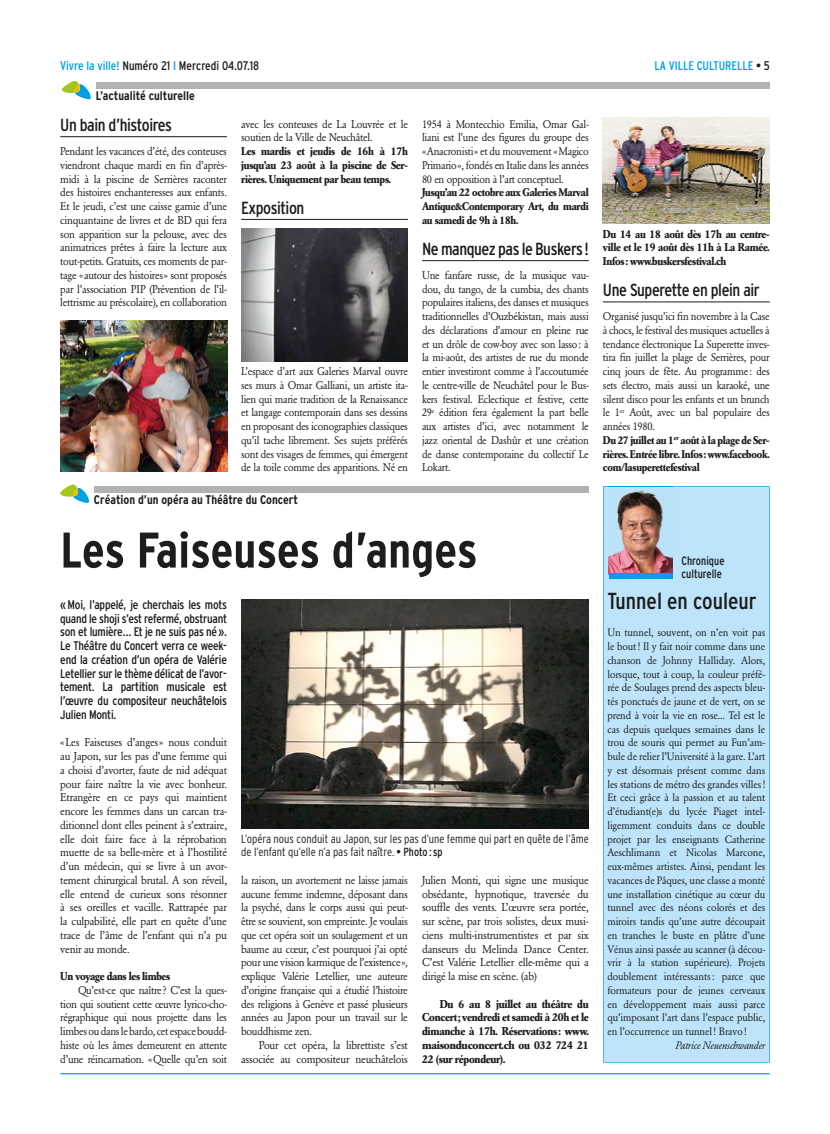
<style>
.page{position:relative;width:830px;height:1134px;background:#fff}
.page>*{position:absolute;margin:0;border:0;box-sizing:border-box;transform-origin:0 0}
.t1{font:700 condensed 50px "Interstate";letter-spacing:-.005em;color:#1d1d1b}
.t2{font:condensed 23.12px "Interstate";color:#1d1d1b}
.t3{font:condensed 17.5px "Interstate";letter-spacing:-.025em;color:#1d1d1b}
.t4{font:condensed 12.5px/13.8px "Interstate";letter-spacing:-.02em;color:#1d1d1b;text-align:justify}
.t5{font:700 condensed 12.5px "Interstate";color:#1d1d1b}
.t6{font:condensed 12.5px "Interstate";color:#1d1d1b}
.t7{font:condensed 12.5px "Interstate";color:#009fe3}
.t8{font:condensed 12.25px/13.8px "Interstate";color:#1d1d1b;scale:.95 1}
.t9{font:300 condensed 11.88px/13.8px "Interstate";color:#1d1d1b}
.t10{font:11.25px/13.8px "Garamond BE";letter-spacing:-.02em;color:#1d1d1b;text-align:justify;scale:.95 1}
.t11{font:700 11.25px/13.8px "Garamond BE";letter-spacing:-.025em;color:#1d1d1b;text-align:justify;scale:.95 1}
.t12{font:11.12px/13.8px "Garamond BE";letter-spacing:-.03em;color:#1d1d1b;text-align:justify;scale:.94 1}
.t13{font:700 11.12px/13.8px "Garamond BE";letter-spacing:-.025em;color:#1d1d1b;text-align:justify;scale:.94 1}
.t14{font:11px/13.8px "Garamond BE";letter-spacing:-.025em;color:#1d1d1b;text-align:justify;scale:.93 1}
.t15{font:700 11px/13.8px "Garamond BE";letter-spacing:-.025em;color:#1d1d1b;text-align:justify;scale:.93 1}
.t16{font:10.62px/13.8px "Garamond BE";letter-spacing:-.01em;color:#1d1d1b;text-align:justify;scale:.95 1}
.t17{font:italic 10.62px "Garamond BE";letter-spacing:-.01em;color:#1d1d1b;scale:.95 1}
.s1{color:#009fe3}
.s2{color:#1d1d1b}
.s3{font-weight:400}
.s4{font-weight:700}
</style>
<div class="page">
<hr style="left:60px;top:1073px;width:709px;height:1px;background:#009fe3">
<div style="left:94px;top:486px;width:494px;height:6px;background:#b2b2b2"></div>
<svg style="left:60px;top:485px;width:29px;height:18px"></svg>
<div style="left:96px;top:83px;width:673px;height:6px;background:#b2b2b2"></div>
<svg style="left:62px;top:81px;width:29px;height:18px"></svg>
<img style="left:241px;top:600px;width:347px;height:229px">
<hr style="left:60px;top:136px;width:167px;height:1px;background:#1d1d1b">
<hr style="left:241px;top:219px;width:166px;height:1px;background:#1d1d1b">
<hr style="left:422px;top:260px;width:166px;height:1px;background:#1d1d1b">
<hr style="left:602px;top:302px;width:167px;height:1px;background:#1d1d1b">
<img style="left:241px;top:228px;width:166px;height:133px">
<div style="left:603px;top:486px;width:166px;height:577px;background:#bde4fa"></div>
<img style="left:608px;top:486px;width:64px;height:87px">
<div style="left:608px;top:573px;width:64px;height:5px;background:#009fe3"></div>
<img style="left:60px;top:320px;width:167px;height:151px">
<img style="left:602px;top:118px;width:167px;height:106px">
<p class="t6" style="left:60px;top:59px;width:200px"><span class="s1">Vivre la ville!</span> Numéro 21 <span class="s1">I</span> Mercredi 04.07.18</p>
<p class="t7" style="left:654px;top:59px;width:116px">LA VILLE CULTURELLE <span class="s2">• 5</span></p>
<p class="t5" style="left:96px;top:89px;width:100px">L’actualité culturelle</p>
<h3 class="t3" style="left:60px;top:115px;width:113px">Un bain d’histoires</h3>
<p class="t12" style="left:60px;top:144px;width:179px">Pendant les vacances d’été, des conteuses viendront chaque mardi en fin d’après&shy;midi à la piscine de Serrières raconter des histoires enchanteresses aux enfants.<br>Et le jeudi, c’est une caisse garnie d’une cinquantaine de livres et de BD qui fera son apparition sur la pelouse, avec des animatrices prêtes à faire la lecture aux tout-petits. Gratuits, ces moments de par&shy;tage « autour des histoires » sont proposés par l’association PIP (Prévention de l’il&shy;lettrisme au préscolaire), en collaboration</p>
<p class="t12" style="left:241px;top:117px;width:179px">avec les conteuses de La Louvrée et le soutien de la Ville de Neuchâtel.</p>
<p class="t13" style="left:241px;top:144px;width:179px">Les mardis et jeudis de 16h à 17h jusqu’au 23 août à la piscine de Ser&shy;rières. Uniquement par beau temps.</p>
<h3 class="t3" style="left:241px;top:198px;width:65px">Exposition</h3>
<p class="t14" style="left:241px;top:364px;width:181px">L’espace d’art aux Galeries Marval ouvre ses murs à Omar Galliani, un artiste ita&shy;lien qui marie tradition de la Renaissance et langage contemporain dans ses dessins en proposant des iconographies classiques qu’il tache librement. Ses sujets préférés sont des visages de femmes, qui émergent de la toile comme des apparitions. Né en</p>
<p class="t5" style="left:94px;top:492px;width:205px">Création d’un opéra au Théâtre du Concert</p>
<p class="t14" style="left:422px;top:117px;width:181px">1954 à Montecchio Emilia, Omar Gal&shy;liani est l’une des figures du groupe des « Anacronisti » et du mouvement « Magico Primario », fondés en Italie dans les années 80 en opposition à l’art conceptuel.</p>
<p class="t15" style="left:422px;top:186px;width:181px">Jusqu’au 22 octobre aux Galeries Marval Antique&amp;Contemporary Art, du mardi au samedi de 9h à 18h.</p>
<h3 class="t3" style="left:422px;top:239px;width:168px">Ne manquez pas le Buskers !</h3>
<p class="t14" style="left:422px;top:268px;width:181px">Une fanfare russe, de la musique vau&shy;dou, du tango, de la cumbia, des chants populaires italiens, des danses et musiques traditionnelles d’Ouzbékistan, mais aussi des déclarations d’amour en pleine rue et un drôle de cow-boy avec son lasso : à la mi-août, des artistes de rue du monde entier investiront comme à l’accoutumée le centre-ville de Neuchâtel pour le Bus&shy;kers festival. Eclectique et festive, cette 29<sup>e</sup> édition fera également la part belle aux artistes d’ici, avec notamment le jazz oriental de Dashûr et une création de danse contemporaine du collectif Le Lokart.</p>
<h1 class="t1" style="left:60px;top:522px;width:418px">Les Faiseuses d’anges</h1>
<p class="t4" style="left:60px;top:597px;width:168px">« Moi, l’appelé, je cherchais les mots quand le shoji s’est refermé, obstruant son et lumière… Et je ne suis pas né ».<br>Le Théâtre du Concert verra ce week&shy;end la création d’un opéra de Valérie Letellier sur le thème délicat de l’avor&shy;tement. La partition musicale est l’œuvre du compositeur neuchâtelois Julien Monti.</p>
<p class="t10" style="left:60px;top:736px;width:177px">« Les Faiseuses d’anges » nous conduit au Japon, sur les pas d’une femme qui a choisi d’avorter, faute de nid adéquat pour faire naître la vie avec bonheur.<br>Etrangère en ce pays qui maintient encore les femmes dans un carcan tra&shy;ditionnel dont elles peinent à s’extraire, elle doit faire face à la réprobation muette de sa belle-mère et à l’hostilité d’un médecin, qui se livre à un avor&shy;tement chirurgical brutal. A son réveil, elle entend de curieux sons résonner à ses oreilles et vacille. Rattrapée par la culpabilité, elle part en quête d’une trace de l’âme de l’enfant qui n’a pu venir au monde.</p>
<p class="t13" style="left:60px;top:969px;width:118px">Un voyage dans les limbes</p>
<p class="t12" style="left:60px;top:983px;width:179px;text-indent:18px">Qu’est-ce que naître ? C’est la ques&shy;tion qui soutient cette œuvre lyrico-cho&shy;régraphique qui nous projette dans les limbes ou dans le bardo, cet espace boudd&shy;histe où les âmes demeurent en attente d’une réincarnation. « Quelle qu’en soit</p>
<p class="t9" style="left:241px;top:831px;width:349px">L’opéra nous conduit au Japon, sur les pas d’une femme qui part en quête de l’âme de l’enfant qu’elle n’a pas fait naître. <span class="s3">• Photo : sp</span></p>
<p class="t10" style="left:422px;top:873px;width:177px">Julien Monti, qui signe une musique obsédante, hypnotique, traversée du souffle des vents. L’œuvre sera portée, sur scène, par trois solistes, deux musi&shy;ciens multi-instrumentistes et par six danseurs du Melinda Dance Center.<br>C’est Valérie Letellier elle-même qui a dirigé la mise en scène. (ab)</p>
<p class="t11" style="left:422px;top:997px;width:177px;text-indent:18px">Du 6 au 8 juillet au théâtre du Concert ; vendredi et samedi à 20h et le dimanche à 17h. Réservations : www. maisonduconcert.ch ou 032 724 21<br>22 (sur répondeur).</p>
<p class="t12" style="left:241px;top:873px;width:179px">la raison, un avortement ne laisse jamais aucune femme indemne, déposant dans la psyché, dans le corps aussi qui peut&shy;être se souvient, son empreinte. Je voulais que cet opéra soit un soulagement et un baume au cœur, c’est pourquoi j’ai opté pour une vision karmique de l’existence », explique Valérie Letellier, une auteure d’origine française qui a étudié l’histoire des religions à Genève et passé plusieurs années au Japon pour un travail sur le bouddhisme zen.</p>
<p class="t10" style="left:241px;top:1038px;width:177px;text-align:right">Pour cet opéra, la librettiste s’est associée au compositeur neuchâtelois</p>
<p class="t13" style="left:602px;top:227px;width:179px">Du 14 au 18 août dès 17h au centre&shy;ville et le 19 août dès 11h à La Ramée.<br>Infos : www.buskersfestival.ch</p>
<h3 class="t3" style="left:602px;top:280px;width:158px">Une Superette en plein air</h3>
<p class="t14" style="left:602px;top:309px;width:181px;text-align:left">Organisé jusqu’ici fin novembre à la Case à chocs, le festival des musiques actuelles à tendance électronique La Superette inves&shy;tira fin juillet la plage de Serrières, pour cinq jours de fête. Au programme : des sets électro, mais aussi un karaoké, une silent disco pour les enfants et un brunch le 1<sup>er</sup> Août, avec un bal populaire des années 1980.<br><span class="s4">Du 27 juillet au 1</span><sup>er</sup> <span class="s4">août à la plage de Ser&shy;rières. Entrée libre. Infos : www.facebook. com/lasuperettefestival</span></p>
<p class="t8" style="left:681px;top:553px;width:47px">Chronique culturelle</p>
<h2 class="t2" style="left:607px;top:588px;width:151px">Tunnel en couleur</h2>
<p class="t16" style="left:607px;top:626px;width:168px">Un tunnel, souvent, on n’en voit pas le bout ! Il y fait noir comme dans une chanson de Johnny Halliday. Alors, lorsque, tout à coup, la couleur préfé&shy;rée de Soulages prend des aspects bleu&shy;tés ponctués de jaune et de vert, on se prend à voir la vie en rose... Tel est le cas depuis quelques semaines dans le trou de souris qui permet au Fun’am&shy;bule de relier l’Université à la gare. L’art y est désormais présent comme dans les stations de métro des grandes villes !<br>Et ceci grâce à la passion et au talent d’étudiant(e)s du lycée Piaget intel&shy;ligemment conduits dans ce double projet par les enseignants Catherine Aeschlimann et Nicolas Marcone, eux-mêmes artistes. Ainsi, p endant les vacances de Pâques, une classe a monté une installation cinétique au cœur du tunnel avec des néons colorés et des miroirs tandis qu’une autre découpait en tranches le buste en plâtre d’une Vénus ainsi passée au scanner (à décou&shy;vrir à la station supérieure). Projets doublement intéressants : parce que formateurs pour de jeunes cerveaux en développement mais aussi parce qu’imposant l’art dans l’espace public, en l’occurrence un tunnel ! Bravo !</p>
<p class="t17" style="left:675px;top:1039px;width:96px">Patrice Neuenschwander</p>
</div>
